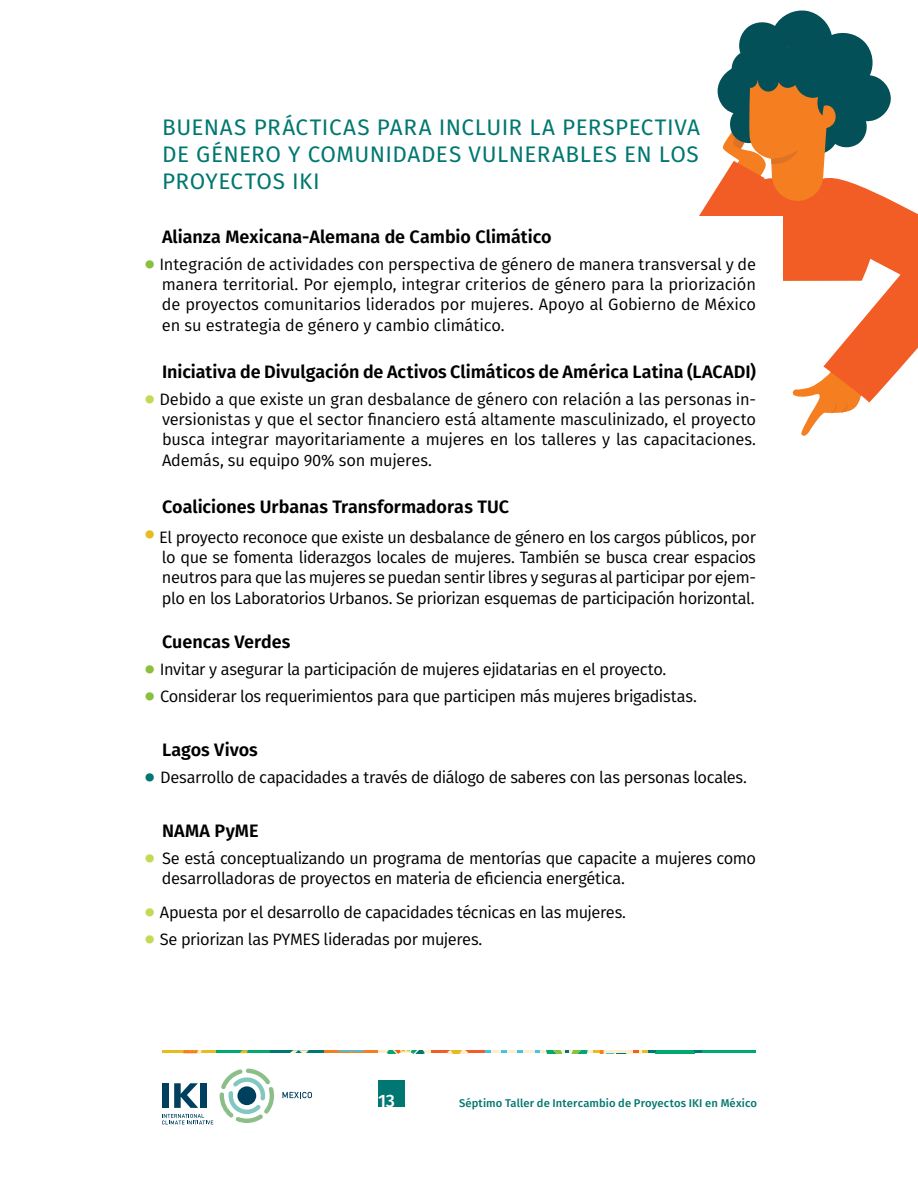
<style>
.page{position:relative;width:918px;height:1188px;background:#fff}
.page>*{position:absolute;margin:0;border:0;box-sizing:border-box;transform-origin:0 0}
.t1{font:22.5px/27px "Fira Sans";letter-spacing:.02em;color:#007770;text-align:justify}
.t2{font:600 18px "Fira Sans";color:#000}
.t3{font:500 18px "Fira Sans";color:#fff}
.t4{font:16.5px/20.2px "Fira Sans";letter-spacing:-.025em;color:#000;text-align:justify}
.t5{font:500 11.25px "Fira Sans";letter-spacing:.01em;color:#007770}
.s1{font-size:18px;color:#8bc03f}
.s2{font-size:18px;color:#c4da56}
.s3{font-size:18px;color:#007770}
</style>
<div class="page">
<div style="left:378px;top:1080px;width:27px;height:27px;background:#007770"></div>
<hr style="left:378px;top:1050px;width:54px;height:3px;background:#ffefce">
<svg style="left:387px;top:1050px;width:38px;height:3px"></svg>
<hr style="left:432px;top:1050px;width:54px;height:3px;background:#f15d24">
<svg style="left:447px;top:1050px;width:21px;height:3px"></svg>
<hr style="left:648px;top:1050px;width:54px;height:3px;background:#007770">
<svg style="left:655px;top:1050px;width:40px;height:3px"></svg>
<hr style="left:540px;top:1050px;width:54px;height:3px;background:#ffefce">
<svg style="left:546px;top:1050px;width:42px;height:3px"></svg>
<hr style="left:324px;top:1050px;width:54px;height:3px;background:#f57e20">
<svg style="left:337px;top:1050px;width:28px;height:3px"></svg>
<hr style="left:486px;top:1050px;width:54px;height:3px;background:#42c5e6">
<hr style="left:491px;top:1050px;width:44px;height:3px;background:#ffefce">
<svg style="left:502px;top:1050px;width:5px;height:3px"></svg>
<svg style="left:517px;top:1050px;width:6px;height:3px"></svg>
<hr style="left:270px;top:1050px;width:54px;height:3px;background:#007770">
<svg style="left:290px;top:1050px;width:19px;height:3px"></svg>
<hr style="left:216px;top:1050px;width:54px;height:3px;background:#01a86f">
<svg style="left:240px;top:1050px;width:8px;height:3px"></svg>
<hr style="left:162px;top:1050px;width:54px;height:3px;background:#e8bb20">
<svg style="left:183px;top:1050px;width:18px;height:3px"></svg>
<hr style="left:594px;top:1050px;width:54px;height:3px;background:#e8bb20">
<svg style="left:600px;top:1050px;width:42px;height:4px"></svg>
<hr style="left:702px;top:1050px;width:54px;height:3px;background:#01a86f">
<div style="left:162px;top:1083px;width:7px;height:25px;background:#00405f"></div>
<svg style="left:174px;top:1083px;width:24px;height:25px"></svg>
<div style="left:201px;top:1083px;width:6px;height:25px;background:#00405f"></div>
<svg style="left:162px;top:1114px;width:51px;height:10px"></svg>
<svg style="left:220px;top:1069px;width:54px;height:54px"></svg>
<svg style="left:282px;top:1092px;width:30px;height:6px"></svg>
<svg style="left:699px;top:10px;width:219px;height:426px"></svg>
<div style="left:506px;top:216px;width:277px;height:129px;background:#fff"></div>
<h1 class="t1" style="left:162px;top:113px;width:539px">BUENAS PRÁCTICAS PARA INCLUIR LA PERSPECTIVA DE GÉNERO Y COMUNIDADES VULNERABLES EN LOS PROYECTOS IKI</h1>
<p class="t2" style="left:162px;top:222px;width:391px">Alianza Mexicana-Alemana de Cambio Climático</p>
<p class="t4" style="left:162px;top:254px;width:595px;text-indent:-18px"><span class="s1">⦁</span> Integración de actividades con perspectiva de género de manera transversal y de manera territorial. Por ejemplo, integrar criterios de género para la priorización de proyectos comunitarios liderados por mujeres. Apoyo al Gobierno de México en su estrategia de género y cambio climático.</p>
<p class="t2" style="left:162px;top:357px;width:595px">Iniciativa de Divulgación de Activos Climáticos de América Latina (LACADI)</p>
<p class="t4" style="left:162px;top:389px;width:596px;text-indent:-18px"><span class="s2">⦁</span> Debido a que existe un gran desbalance de género con relación a las personas in&shy;versionistas y que el sector financiero está altamente masculinizado, el proyecto busca integrar mayoritariamente a mujeres en los talleres y las capacitaciones.<br>Además, su equipo 90% son mujeres.</p>
<p class="t2" style="left:162px;top:492px;width:349px">Coaliciones Urbanas Transformadoras TUC</p>
<p class="t4" style="left:162px;top:527px;width:596px;text-indent:-18px"><sup>⦁</sup> El proyecto reconoce que existe un desbalance de género en los cargos públicos, por lo que se fomenta liderazgos locales de mujeres. También se busca crear espacios neutros para que las mujeres se puedan sentir libres y seguras al participar por ejem&shy;plo en los Laboratorios Urbanos. Se priorizan esquemas de participación horizontal.</p>
<p class="t2" style="left:162px;top:627px;width:130px">Cuencas Verdes</p>
<p class="t4" style="left:144px;top:655px;width:554px;line-height:27px"><span class="s1">⦁</span> Invitar y asegurar la participación de mujeres ejidatarias en el proyecto.<br><span class="s1">⦁</span> Considerar los requerimientos para que participen más mujeres brigadistas.</p>
<p class="t2" style="left:162px;top:735px;width:97px">Lagos Vivos</p>
<p class="t4" style="left:144px;top:767px;width:605px"><span class="s3">⦁</span> Desarrollo de capacidades a través de diálogo de saberes con las personas locales.</p>
<p class="t2" style="left:162px;top:816px;width:98px">NAMA PyME</p>
<p class="t4" style="left:162px;top:848px;width:596px;text-indent:-18px"><span class="s2">⦁</span> Se está conceptualizando un programa de mentorías que capacite a mujeres como desarrolladoras de proyectos en materia de eficiencia energética.</p>
<p class="t4" style="left:144px;top:898px;width:484px;line-height:27px"><span class="s2">⦁</span> Apuesta por el desarrollo de capacidades técnicas en las mujeres. <span class="s2">⦁</span> Se priorizan las PYMES lideradas por mujeres.</p>
<p class="t3" style="left:378px;top:1086px;width:19px">13</p>
<p class="t5" style="left:459px;top:1094px;width:300px">Séptimo Taller de Intercambio de Proyectos IKI en México</p>
</div>
